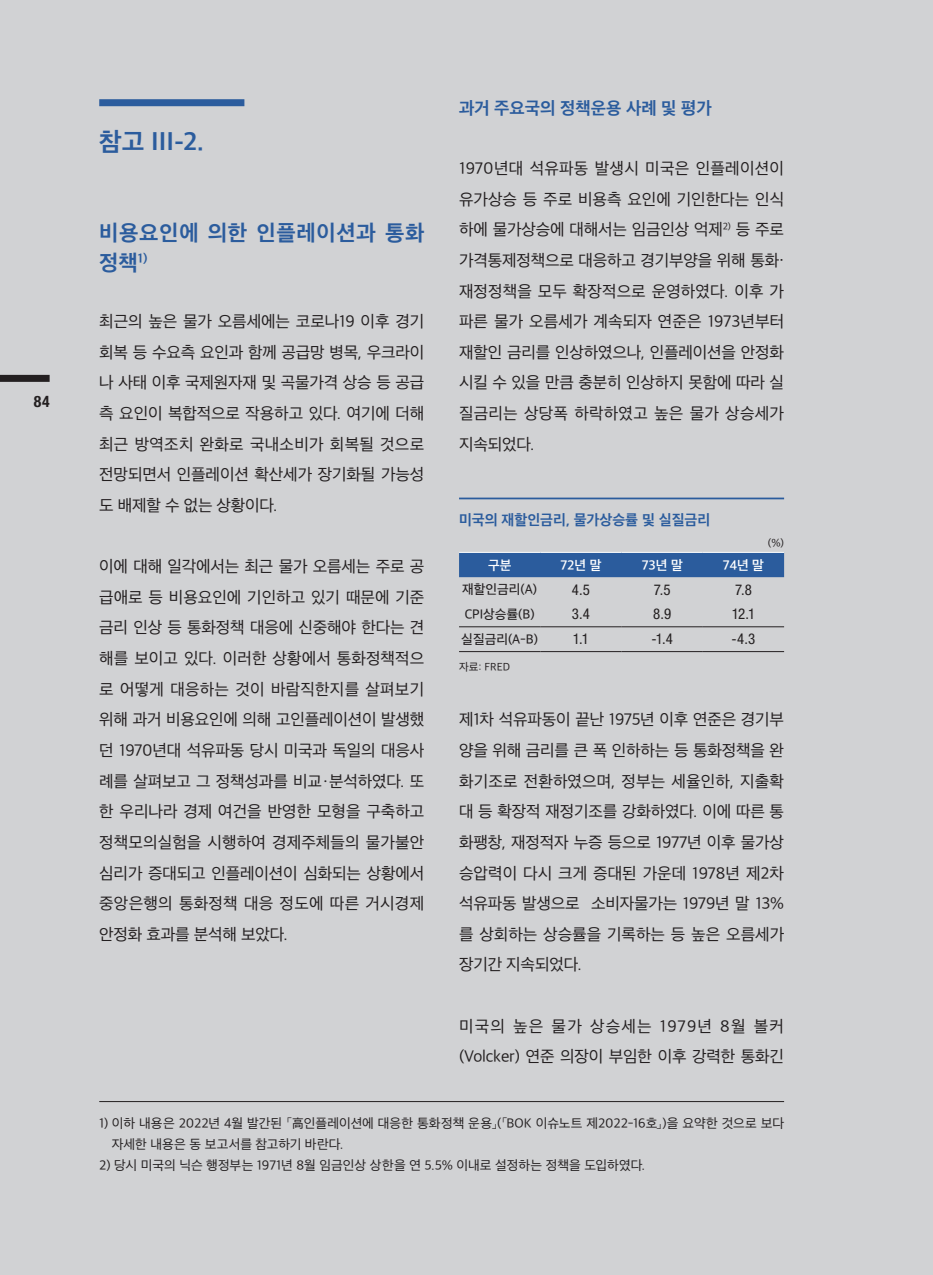
<style>
.page{position:relative;width:933px;height:1275px;background:#d1d2d4}
.page>*{position:absolute;margin:0;border:0;box-sizing:border-box;transform-origin:0 0}
.t1{font:24.5px "SD Gothic Neo 1 OTFB";color:#2b5c9d}
.t2{font:21px/30.6px "SD Gothic Neo 1 OTFB";letter-spacing:.035em;color:#2b5c9d}
.t3{font:16.62px "SD Gothic Neo 1 OTFB";color:#2b5c9d}
.t4{font:15.75px/30.6px "SD Gothic Neo 1 OTFR";letter-spacing:-.01em;color:#231f20;text-align:justify}
.t5{font:700 condensed 15.75px "Helvetica Neue LT Std";color:#231f20}
.t6{font:condensed 14.88px "Helvetica Neue LT Std";color:#231f20}
.t7{font:14px "SD Gothic Neo 1 OTFB";color:#2b5c9d}
.t8{font:12.6px/21px "SD Gothic Neo 1 OTFR";color:#231f20}
.t9{font:12.6px "SD Gothic Neo 1 OTFM";color:#231f20}
.t10{font:12.6px "SD Gothic Neo 1 OTFSB";color:#fff}
.t11{font:10.5px "SD Gothic Neo 1 OTFR";color:#231f20}
.s1{font-family:"SD Myeongjo Neo 1 OTFR"}
</style>
<div class="page">
<div style="left:0;top:375px;width:50px;height:7px;background:#231f20"></div>
<div style="left:99px;top:99px;width:145px;height:7px;background:#2b5c9d"></div>
<hr style="left:99px;top:1101px;width:685px;height:1px;background:#231f20">
<hr style="left:459px;top:498px;width:325px;height:1px;background:#2b5c9d">
<div style="left:459px;top:553px;width:325px;height:24px;background:#2b5c9d"></div>
<hr style="left:459px;top:651px;width:81px;height:1px;background:#231f20">
<hr style="left:540px;top:651px;width:81px;height:1px;background:#231f20">
<hr style="left:621px;top:651px;width:82px;height:1px;background:#231f20">
<hr style="left:703px;top:651px;width:81px;height:1px;background:#231f20">
<hr style="left:459px;top:552px;width:81px;height:1px;background:#fff">
<hr style="left:540px;top:552px;width:81px;height:1px;background:#fff">
<hr style="left:621px;top:552px;width:82px;height:1px;background:#fff">
<hr style="left:703px;top:552px;width:81px;height:1px;background:#fff">
<hr style="left:459px;top:626px;width:81px;height:1px;background:#231f20">
<hr style="left:540px;top:626px;width:81px;height:1px;background:#231f20">
<hr style="left:621px;top:626px;width:82px;height:1px;background:#231f20">
<hr style="left:703px;top:626px;width:81px;height:1px;background:#231f20">
<p class="t5" style="left:34px;top:391px;width:17px">84</p>
<p class="t1" style="left:99px;top:130px;width:106px">참고 III-2.</p>
<p class="t2" style="left:99px;top:217px;width:327px">비용요인에 의한 인플레이션과 통화 정책<sup>1)</sup></p>
<p class="t4" style="left:99px;top:306px;width:327px">최근의 높은 물가 오름세에는 코로나19 이후 경기 회복 등 수요측 요인과 함께 공급망 병목, 우크라이 나 사태 이후 국제원자재 및 곡물가격 상승 등 공급 측 요인이 복합적으로 작용하고 있다. 여기에 더해 최근 방역조치 완화로 국내소비가 회복될 것으로 전망되면서 인플레이션 확산세가 장기화될 가능성 도 배제할 수 없는 상황이다.</p>
<p class="t4" style="left:99px;top:551px;width:326px">이에 대해 일각에서는 최근 물가 오름세는 주로 공 급애로 등 비용요인에 기인하고 있기 때문에 기준 금리 인상 등 통화정책 대응에 신중해야 한다는 견 해를 보이고 있다. 이러한 상황에서 통화정책적으 로 어떻게 대응하는 것이 바람직한지를 살펴보기 위해 과거 비용요인에 의해 고인플레이션이 발생했 던 1970년대 석유파동 당시 미국과 독일의 대응사 례를 살펴보고 그 정책성과를 비교<span class="s1">·</span>분석하였다. 또 한 우리나라 경제 여건을 반영한 모형을 구축하고 정책모의실험을 시행하여 경제주체들의 물가불안 심리가 증대되고 인플레이션이 심화되는 상황에서 중앙은행의 통화정책 대응 정도에 따른 거시경제 안정화 효과를 분석해 보았다.</p>
<p class="t3" style="left:459px;top:99px;width:254px">과거 주요국의 정책운용 사례 및 평가</p>
<p class="t4" style="left:459px;top:153px;width:327px">1970년대 석유파동 발생시 미국은 인플레이션이 유가상승 등 주로 비용측 요인에 기인한다는 인식 하에 물가상승에 대해서는 임금인상 억제<sup>2)</sup> 등 주로 가격통제정책으로 대응하고 경기부양을 위해 통화· 재정정책을 모두 확장적으로 운영하였다. 이후 가 파른 물가 오름세가 계속되자 연준은 1973년부터 재할인 금리를 인상하였으나, 인플레이션을 안정화 시킬 수 있을 만큼 충분히 인상하지 못함에 따라 실 질금리는 상당폭 하락하였고 높은 물가 상승세가 지속되었다.</p>
<p class="t7" style="left:459px;top:513px;width:253px">미국의 재할인금리, 물가상승률 및 실질금리</p>
<p class="t11" style="left:767px;top:537px;width:18px">(%)</p>
<p class="t10" style="left:488px;top:559px;width:25px">구분</p>
<p class="t10" style="left:560px;top:559px;width:42px">72년 말</p>
<p class="t10" style="left:641px;top:559px;width:42px">73년 말</p>
<p class="t10" style="left:723px;top:559px;width:43px">74년 말</p>
<p class="t9" style="left:462px;top:583px;width:77px">재할인금리(A)</p>
<p class="t6" style="left:572px;top:581px;width:20px">4.5</p>
<p class="t6" style="left:654px;top:581px;width:18px">7.5</p>
<p class="t6" style="left:735px;top:581px;width:18px">7.8</p>
<p class="t9" style="left:465px;top:608px;width:71px">CPI상승률(B)</p>
<p class="t6" style="left:572px;top:605px;width:20px">3.4</p>
<p class="t6" style="left:653px;top:605px;width:20px">8.9</p>
<p class="t6" style="left:731px;top:605px;width:25px">12.1</p>
<p class="t9" style="left:461px;top:633px;width:78px">실질금리(A-B)</p>
<p class="t6" style="left:573px;top:630px;width:18px">1.1</p>
<p class="t6" style="left:651px;top:630px;width:23px">-1.4</p>
<p class="t6" style="left:731px;top:630px;width:25px">-4.3</p>
<p class="t11" style="left:459px;top:661px;width:53px">자료: FRED</p>
<p class="t4" style="left:459px;top:704px;width:326px">제1차 석유파동이 끝난 1975년 이후 연준은 경기부 양을 위해 금리를 큰 폭 인하하는 등 통화정책을 완 화기조로 전환하였으며, 정부는 세율인하, 지출확 대 등 확장적 재정기조를 강화하였다. 이에 따른 통 화팽창, 재정적자 누증 등으로 1977년 이후 물가상 승압력이 다시 크게 증대된 가운데 1978년 제2차 석유파동 발생으로 소비자물가는 1979년 말 13% 를 상회하는 상승률을 기록하는 등 높은 오름세가 장기간 지속되었다.</p>
<p class="t4" style="left:459px;top:1011px;width:326px">미국의 높은 물가 상승세는 1979년 8월 볼커 (Volcker) 연준 의장이 부임한 이후 강력한 통화긴</p>
<p class="t8" style="left:112px;top:1112px;width:673px;text-indent:-13px">1) 이하 내용은 2022년 4월 발간된 <span class="s1">「</span>高인플레이션에 대응한 통화정책 운용<span class="s1">」</span>(<span class="s1">「</span>BOK 이슈노트 제2022-16호<span class="s1">」</span>)을 요약한 것으로 보다 자세한 내용은 동 보고서를 참고하기 바란다.</p>
<p class="t8" style="left:99px;top:1154px;width:547px">2) 당시 미국의 닉슨 행정부는 1971년 8월 임금인상 상한을 연 5.5% 이내로 설정하는 정책을 도입하였다.</p>
</div>
